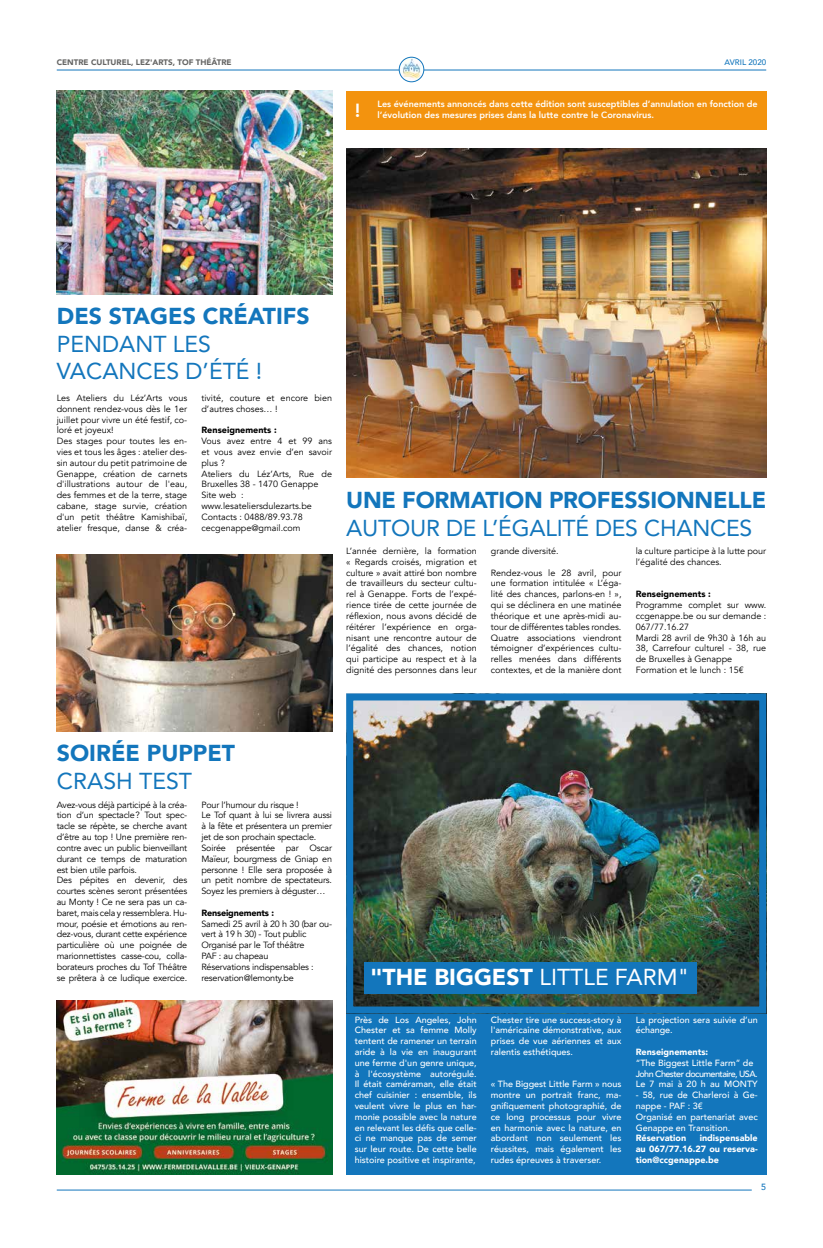
<style>
.page{position:relative;width:823px;height:1248px;background:#fff}
.page>*{position:absolute;margin:0;border:0;box-sizing:border-box;transform-origin:0 0}
.t1{font:23px/27.6px "Avenir";color:#1376bc}
.t2{font:900 23px "Avenir";letter-spacing:-.01em;color:#1376bc}
.t3{font:900 23px "Avenir";color:#fff}
.t4{font:9px/10.8px "Avenir";letter-spacing:-.02em;color:#000}
.t5{font:500 9px/10.8px "Avenir";color:#fff;text-align:justify}
.t6{font:9px/10.8px "Avenir";color:#000}
.t7{font:800 9px/10.8px "Avenir";color:#fff}
.t8{font:900 9px/10.8px "Avenir";color:#fff;text-align:justify}
.t9{font:900 9px "Avenir";color:#000}
.t10{font:900 9px "Avenir";letter-spacing:-.02em;color:#000}
.t11{font:500 9px "Avenir";color:#1376bc}
.t12{font:900 8px "Avenir";color:#656564}
.t13{font:500 8px "Avenir";color:#1376bc}
.s1{font-size:19px}
.s2{font-weight:400}
</style>
<div class="page">
<hr style="left:57px;top:69px;width:708px;height:1px;background:#1376bc">
<hr style="left:57px;top:1189px;width:694px;height:1px;background:#1376bc">
<img style="left:399px;top:57px;width:24px;height:25px;border-radius:12px">
<div style="left:398px;top:57px;width:26px;height:25px;border:1px solid #1376bc;border-radius:50%"></div>
<img style="left:346px;top:148px;width:419px;height:330px">
<img style="left:57px;top:1000px;width:275px;height:173px">
<img style="left:57px;top:91px;width:275px;height:203px">
<img style="left:57px;top:554px;width:275px;height:177px">
<div style="left:346px;top:837px;width:419px;height:337px;background:#1376bc"></div>
<img style="left:354px;top:701px;width:403px;height:304px">
<div style="left:346px;top:693px;width:419px;height:320px;border:7px solid #1376bc"></div>
<div style="left:364px;top:961px;width:331px;height:32px;background:#1376bc"></div>
<div style="left:346px;top:91px;width:419px;height:39px;background:#f3930e"></div>
<p class="t12" style="left:57px;top:55px;width:176px">CENTRE CULTUREL, LEZ'ARTS, TOF THÉÂTRE</p>
<p class="t13" style="left:724px;top:55px;width:43px">AVRIL 2020</p>
<p class="t7" style="left:354px;top:98px;width:404px;text-indent:23px">Les événements annoncés dans cette édition sont susceptibles d’annulation en fonction de <span class="s1">!</span> l’évolution des mesures prises dans la lutte contre le Coronavirus.</p>
<h1 class="t2" style="left:57px;top:296px;width:254px">DES STAGES CRÉATIFS</h1>
<h1 class="t1" style="left:57px;top:329px;width:207px">PENDANT LES<br>VACANCES D’ÉTÉ !</h1>
<p class="t6" style="left:57px;top:392px;width:132px">Les Ateliers du Léz’Arts vous donnent rendez-vous dès le 1er juillet pour vivre un été festif, co&shy;loré et joyeux!<br>Des stages pour toutes les en&shy;vies et tous les âges : atelier des&shy;sin autour du petit patrimoine de<br>Genappe, création de carnets d'illustrations autour de l'eau, des femmes et de la terre, stage cabane, stage survie, création d'un petit théâtre Kamishibaï, atelier fresque, danse &amp; créa-</p>
<p class="t6" style="left:201px;top:392px;width:132px">tivité, couture et encore bien d’autres choses… !</p>
<p class="t9" style="left:201px;top:422px;width:77px">Renseignements :</p>
<p class="t6" style="left:201px;top:436px;width:132px">Vous avez entre 4 et 99 ans et vous avez envie d’en savoir plus ?<br>Ateliers du Léz’Arts, Rue de<br>Bruxelles 38 - 1470 Genappe<br>Site web : www.lesateliersdulezarts.be<br>Contacts : 0488/89.93.78 cecgenappe@gmail.com</p>
<h1 class="t2" style="left:346px;top:480px;width:421px">UNE FORMATION PROFESSIONNELLE</h1>
<h1 class="t1" style="left:346px;top:513px;width:407px">AUTOUR DE L’ÉGALITÉ DES CHANCES</h1>
<p class="t4" style="left:346px;top:545px;width:132px;text-align:justify">L’année dernière, la formation « Regards croisés, migration et culture » avait attiré bon nombre de travailleurs du secteur cultu&shy;rel à Genappe. Forts de l’expé&shy;rience tirée de cette journée de réflexion, nous avons décidé de réitérer l’expérience en orga&shy;nisant une rencontre autour de l’égalité des chances, notion qui participe au respect et à la dignité des personnes dans leur</p>
<p class="t6" style="left:490px;top:545px;width:69px">grande diversité.</p>
<p class="t4" style="left:490px;top:567px;width:132px;text-align:justify">Rendez-vous le 28 avril, pour une formation intitulée « L’éga&shy;lité des chances, parlons-en ! », qui se déclinera en une matinée théorique et une après-midi au&shy;tour de différentes tables rondes.<br>Quatre associations viendront témoigner d’expériences cultu&shy;relles menées dans différents contextes, et de la manière dont</p>
<p class="t6" style="left:635px;top:545px;width:132px">la culture participe à la lutte pour l’égalité des chances.</p>
<p class="t9" style="left:635px;top:586px;width:77px">Renseignements :</p>
<p class="t6" style="left:635px;top:599px;width:132px">Programme complet sur www. ccgenappe.be ou sur demande :<br>067/77.16.27<br>Mardi 28 avril de 9h30 à 16h au<br>38, Carrefour culturel - 38, rue de Bruxelles à Genappe<br>Formation et le lunch : 15€</p>
<h1 class="t2" style="left:57px;top:733px;width:180px">SOIRÉE PUPPET</h1>
<h1 class="t1" style="left:57px;top:766px;width:137px">CRASH TEST</h1>
<p class="t4" style="left:57px;top:799px;width:132px">Avez-vous déjà participé à la créa&shy;tion d’un spectacle? Tout spec&shy;tacle se répète, se cherche avant d’être au top ! Une première ren&shy;contre avec un public bienveillant durant ce temps de maturation est bien utile parfois.<br>Des pépites en devenir, des courtes scènes seront présentées au Monty ! Ce ne sera pas un ca&shy;baret, mais cela y ressemblera. Hu&shy;mour, poésie et émotions au ren&shy;dez-vous, durant cette expérience particulière où une poignée de marionnettistes casse-cou, colla&shy;borateurs proches du Tof Théâtre se prêtera à ce ludique exercice.</p>
<p class="t4" style="left:201px;top:799px;width:132px">Pour l’humour du risque !<br>Le Tof quant à lui se livrera aussi à la fête et présentera un premier jet de son prochain spectacle.<br>Soirée présentée par Oscar<br>Maïeur, bourgmess de Gniap en personne ! Elle sera proposée à un petit nombre de spectateurs.<br>Soyez les premiers à déguster…</p>
<p class="t10" style="left:201px;top:904px;width:74px">Renseignements :</p>
<p class="t4" style="left:201px;top:918px;width:132px">Samedi 25 avril à 20 h 30 (bar ou&shy;vert à 19 h 30) - Tout public<br>Organisé par le Tof théâtre<br>PAF : au chapeau<br>Réservations indispensables : reservation@lemonty.be</p>
<h1 class="t3" style="left:370px;top:957px;width:320px">"THE BIGGEST <span class="s2">LITTLE FARM"</span></h1>
<p class="t5" style="left:354px;top:1013px;width:123px">Près de Los Angeles, John Chester et sa femme Molly tentent de ramener un terrain aride à la vie en inaugurant une ferme d'un genre unique, à l'écosystème autorégulé.<br>Il était caméraman, elle était chef cuisinier : ensemble, ils veulent vivre le plus en har&shy;monie possible avec la nature en relevant les défis que celle&shy;ci ne manque pas de semer sur leur route. De cette belle histoire positive et inspirante,</p>
<p class="t5" style="left:490px;top:1013px;width:132px">Chester tire une success-story à l'américaine démonstrative, aux prises de vue aériennes et aux ralentis esthétiques.</p>
<p class="t5" style="left:490px;top:1078px;width:132px">« The Biggest Little Farm » nous montre un portrait franc, ma&shy;gnifiquement photographié, de ce long processus pour vivre en harmonie avec la nature, en abordant non seulement les réussites, mais également les rudes épreuves à traverser.</p>
<p class="t5" style="left:635px;top:1013px;width:123px">La projection sera suivie d’un échange.</p>
<p class="t8" style="left:635px;top:1046px;width:74px">Renseignements:</p>
<p class="t5" style="left:635px;top:1056px;width:123px;text-align:left">“The Biggest Little Farm” de<br>John Chester documentaire, USA.<br>Le 7 mai à 20 h au MONTY</p>
<p class="t5" style="left:635px;top:1088px;width:123px;text-align:left">- 58, rue de Charleroi à Ge&shy;nappe - PAF : 3€<br>Organisé en partenariat avec<br>Genappe en Transition.</p>
<p class="t8" style="left:635px;top:1132px;width:52px">Réservation</p>
<p class="t8" style="left:635px;top:1132px;width:123px;text-indent:64px">indispensable au 067/77.16.27 ou reserva&shy;tion@ccgenappe.be</p>
<p class="t11" style="left:760px;top:1179px;width:7px">5</p>
</div>
